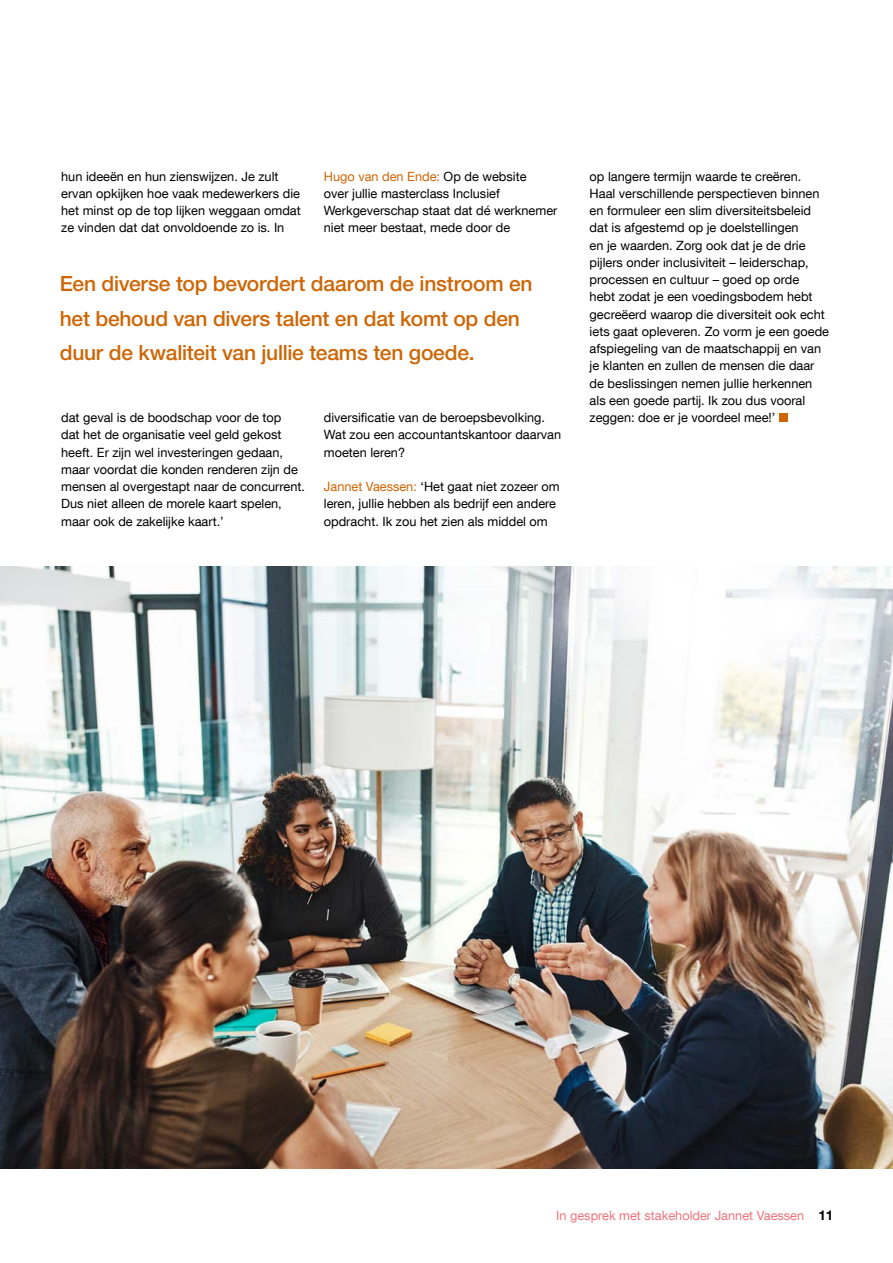
<style>
.page{position:relative;width:893px;height:1263px;background:#fff}
.page>*{position:absolute;margin:0;border:0;box-sizing:border-box;transform-origin:0 0}
.t1{font:500 21px/34.5px "Helvetica Neue";letter-spacing:-.01em;color:#ce6605}
.t2{font:12.75px/17.2px "Helvetica Neue LT Com";color:#000}
.t3{font:12.75px "Helvetica Neue LT Com";color:#ee747e}
.s1{color:#ce6605}
.s2{font-weight:700;font-size:13.5px;color:#000}
</style>
<div class="page">
<img style="left:0;top:566px;width:893px;height:602px">
<div style="left:779px;top:413px;width:9px;height:9px;background:#ce6605"></div>
<p class="t2" style="left:61px;top:167px;width:241px">hun ideeën en hun zienswijzen. Je zult ervan opkijken hoe vaak medewerkers die het minst op de top lijken weggaan omdat ze vinden dat dat onvoldoende zo is. In</p>
<p class="t2" style="left:324px;top:167px;width:235px"><span class="s1">Hugo van den Ende:</span> Op de website<br>over jullie masterclass Inclusief Werkgeverschap staat dat dé werknemer niet meer bestaat, mede door de</p>
<h1 class="t1" style="left:60px;top:266px;width:474px">Een diverse top bevordert daarom de instroom en het behoud van divers talent en dat komt op den duur de kwaliteit van jullie teams ten goede.</h1>
<p class="t2" style="left:61px;top:409px;width:245px">dat geval is de boodschap voor de top<br>dat het de organisatie veel geld gekost heeft. Er zijn wel investeringen gedaan, maar voordat die konden renderen zijn de mensen al overgestapt naar de concurrent.<br>Dus niet alleen de morele kaart spelen, maar ook de zakelijke kaart.’</p>
<p class="t2" style="left:324px;top:409px;width:239px">diversificatie van de beroepsbevolking.<br>Wat zou een accountantskantoor daarvan moeten leren?</p>
<p class="t2" style="left:324px;top:478px;width:237px"><span class="s1">Jannet Vaessen:</span> ‘Het gaat niet zozeer om leren, jullie hebben als bedrijf een andere opdracht. Ik zou het zien als middel om</p>
<p class="t2" style="left:590px;top:167px;width:241px">op langere termijn waarde te creëren.<br>Haal verschillende perspectieven binnen en formuleer een slim diversiteitsbeleid dat is afgestemd op je doelstellingen<br>en je waarden. Zorg ook dat je de drie pijlers onder inclusiviteit – leiderschap, processen en cultuur – goed op orde<br>hebt zodat je een voedingsbodem hebt gecreëerd waarop die diversiteit ook echt iets gaat opleveren. Zo vorm je een goede afspiegeling van de maatschappij en van je klanten en zullen de mensen die daar de beslissingen nemen jullie herkennen als een goede partij. Ik zou dus vooral zeggen: doe er je voordeel mee!’</p>
<p class="t3" style="left:556px;top:1208px;width:279px">In gesprek met stakeholder Jannet Vaessen <span class="s2">11</span></p>
</div>
